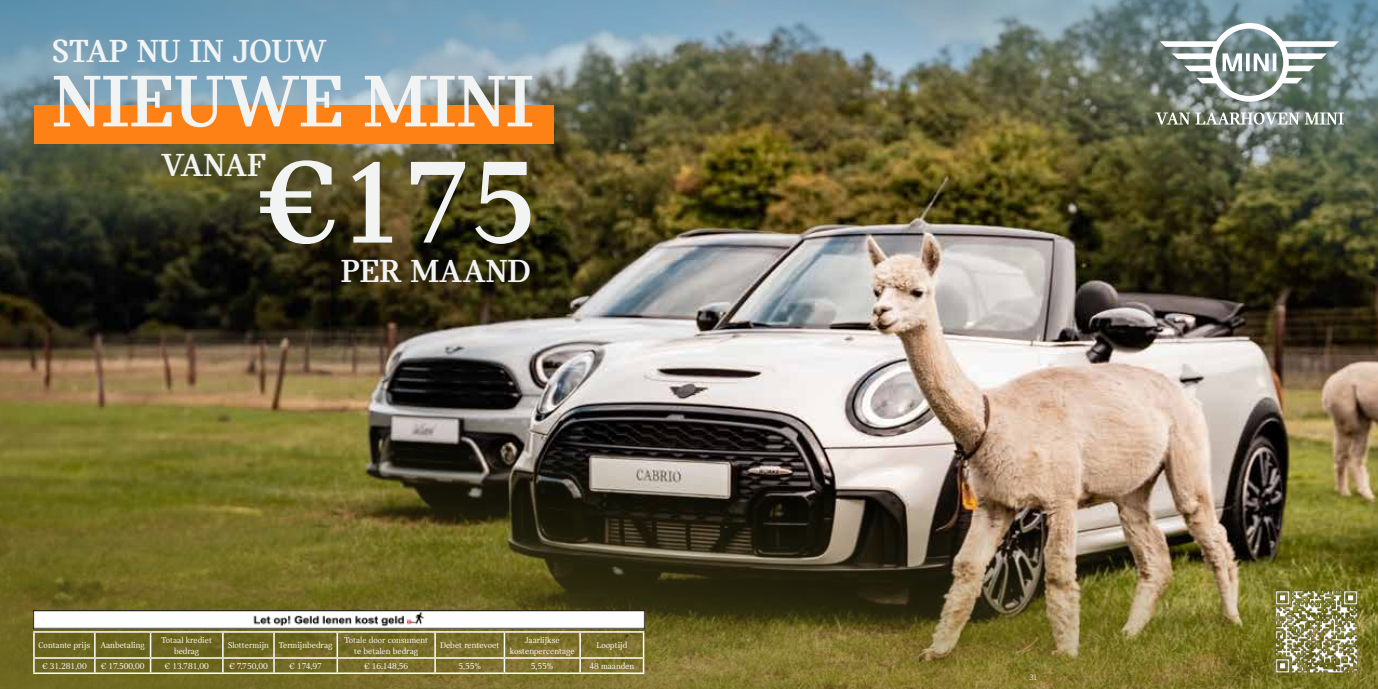
<style>
.page{position:relative;width:1378px;height:689px;background:#fff}
.page>*{position:absolute;margin:0;border:0;box-sizing:border-box;transform-origin:0 0}
.t1{font:124.5px "MINI Serif Headline";color:#f2f3f3}
.t2{font:78px "MINI Serif Headline";color:#f2f3f3}
.t3{font:34.5px "MINI Serif Headline";color:#f2f3f3}
.t4{font:9px/10.8px "MINI Serif";color:#fff;text-align:center}
.t5{font:300 7.5px "Trade Gothic LT Std";color:#fff}
</style>
<div class="page">
<svg style="left:0;top:284px;width:501px;height:82px;background:#3d3526"></svg>
<svg style="left:501px;top:284px;width:188px;height:82px;background:#aaa9a3"></svg>
<svg style="left:0;top:366px;width:689px;height:323px;background:#6b6330"></svg>
<img style="left:0;top:0;width:689px;height:284px">
<div style="left:35px;top:105px;width:519px;height:39px;background:#fe8116"></div>
<hr style="left:94px;top:633px;width:2px;height:24px;background:#fff">
<hr style="left:151px;top:657px;width:72px;height:2px;background:#fff">
<hr style="left:33px;top:657px;width:62px;height:2px;background:#fff">
<hr style="left:95px;top:657px;width:56px;height:2px;background:#fff">
<svg style="left:94px;top:659px;width:2px;height:13px"></svg>
<svg style="left:150px;top:633px;width:1px;height:39px"></svg>
<hr style="left:222px;top:633px;width:2px;height:24px;background:#fff">
<hr style="left:223px;top:657px;width:51px;height:2px;background:#fff">
<svg style="left:222px;top:659px;width:2px;height:13px"></svg>
<svg style="left:273px;top:659px;width:2px;height:13px"></svg>
<hr style="left:273px;top:633px;width:2px;height:24px;background:#fff">
<hr style="left:274px;top:657px;width:63px;height:2px;background:#fff">
<hr style="left:336px;top:633px;width:2px;height:24px;background:#fff">
<hr style="left:337px;top:657px;width:98px;height:2px;background:#fff">
<svg style="left:336px;top:659px;width:2px;height:13px"></svg>
<hr style="left:434px;top:633px;width:2px;height:24px;background:#fff">
<hr style="left:435px;top:657px;width:69px;height:2px;background:#fff">
<svg style="left:434px;top:659px;width:2px;height:13px"></svg>
<hr style="left:504px;top:657px;width:76px;height:2px;background:#fff">
<svg style="left:504px;top:633px;width:1px;height:39px"></svg>
<svg style="left:579px;top:659px;width:2px;height:13px"></svg>
<hr style="left:579px;top:633px;width:2px;height:24px;background:#fff">
<hr style="left:580px;top:657px;width:64px;height:2px;background:#fff">
<hr style="left:33px;top:631px;width:62px;height:2px;background:#fff">
<hr style="left:33px;top:633px;width:2px;height:24px;background:#fff">
<hr style="left:95px;top:631px;width:56px;height:2px;background:#fff">
<hr style="left:151px;top:631px;width:72px;height:2px;background:#fff">
<hr style="left:223px;top:631px;width:51px;height:2px;background:#fff">
<hr style="left:274px;top:631px;width:63px;height:2px;background:#fff">
<hr style="left:337px;top:631px;width:98px;height:2px;background:#fff">
<hr style="left:435px;top:631px;width:69px;height:2px;background:#fff">
<hr style="left:504px;top:631px;width:76px;height:2px;background:#fff">
<hr style="left:580px;top:631px;width:64px;height:2px;background:#fff">
<svg style="left:33px;top:659px;width:2px;height:13px"></svg>
<svg style="left:643px;top:633px;width:1px;height:39px"></svg>
<hr style="left:33px;top:672px;width:62px;height:2px;background:#fff">
<hr style="left:95px;top:672px;width:56px;height:2px;background:#fff">
<hr style="left:151px;top:672px;width:72px;height:2px;background:#fff">
<hr style="left:223px;top:672px;width:51px;height:2px;background:#fff">
<hr style="left:274px;top:672px;width:63px;height:2px;background:#fff">
<hr style="left:337px;top:672px;width:98px;height:2px;background:#fff">
<hr style="left:435px;top:672px;width:69px;height:2px;background:#fff">
<hr style="left:504px;top:672px;width:76px;height:2px;background:#fff">
<hr style="left:580px;top:672px;width:64px;height:2px;background:#fff">
<img style="left:33px;top:611px;width:611px;height:17px">
<img style="left:689px;top:284px;width:689px;height:82px">
<img style="left:689px;top:366px;width:689px;height:323px">
<img style="left:689px;top:0;width:689px;height:284px">
<svg style="left:1155px;top:112px;width:144px;height:13px"></svg>
<svg style="left:1305px;top:113px;width:39px;height:11px"></svg>
<svg style="left:1160px;top:23px;width:179px;height:79px"></svg>
<img style="left:1271px;top:586px;width:90px;height:90px">
<h3 class="t3" style="left:52px;top:31px;width:276px">STAP NU IN JOUW</h3>
<h2 class="t2" style="left:52px;top:58px;width:483px">NIEUWE MINI</h2>
<h3 class="t3" style="left:161px;top:146px;width:106px">VANAF</h3>
<h1 class="t1" style="left:258px;top:133px;width:280px">€175</h1>
<h3 class="t3" style="left:341px;top:251px;width:192px">PER MAAND</h3>
<p class="t4" style="left:39px;top:640px;width:108px">Contante prijs Aanbetaling</p>
<p class="t4" style="left:161px;top:634px;width:52px">Totaal krediet bedrag</p>
<p class="t4" style="left:228px;top:640px;width:106px">Slottermijn Termijnbedrag</p>
<p class="t4" style="left:344px;top:634px;width:85px">Totale door consument te betalen bedrag</p>
<p class="t4" style="left:440px;top:640px;width:61px">Debet rentevoet</p>
<p class="t4" style="left:510px;top:634px;width:66px">Jaarlijkse kostenpercentage</p>
<p class="t4" style="left:596px;top:640px;width:32px">Looptijd</p>
<p class="t4" style="left:42px;top:661px;width:46px">€ 31.281,00</p>
<p class="t4" style="left:101px;top:661px;width:45px">€ 17.500,00</p>
<p class="t4" style="left:165px;top:661px;width:46px">€ 13.781,00</p>
<p class="t4" style="left:229px;top:661px;width:40px">€ 7.750,00</p>
<p class="t4" style="left:289px;top:661px;width:34px">€ 174,97</p>
<p class="t4" style="left:364px;top:661px;width:46px">€ 16.148,56</p>
<p class="t4" style="left:458px;top:661px;width:24px">5,55%</p>
<p class="t4" style="left:531px;top:661px;width:24px">5,55%</p>
<p class="t4" style="left:589px;top:661px;width:46px">48 maanden</p>
<p class="t5" style="left:1029px;top:672px;width:9px">31</p>
</div>
